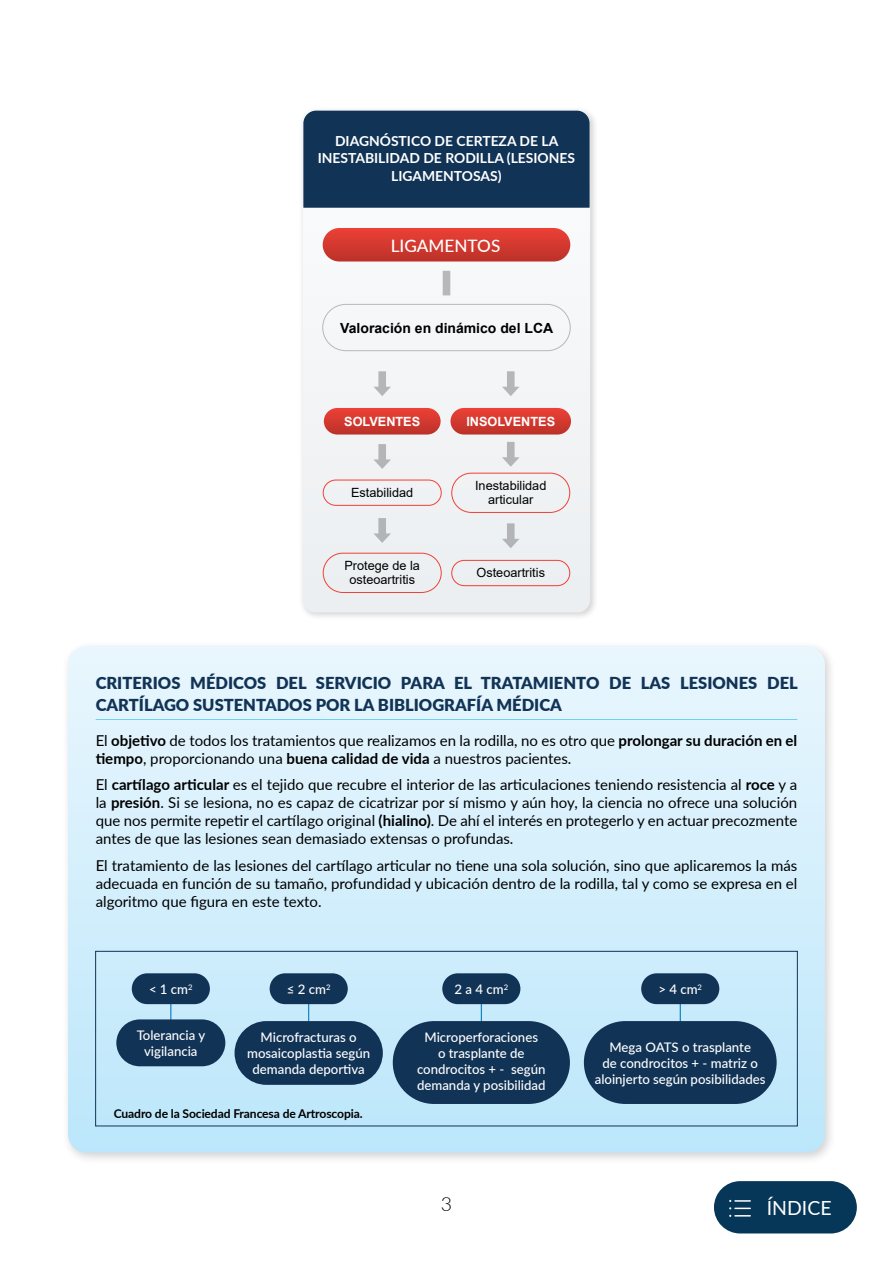
<style>
.page{position:relative;width:893px;height:1263px;background:#fff}
.page>*{position:absolute;margin:0;border:0;box-sizing:border-box;transform-origin:0 0}
.t1{font:19.5px "Lato";color:#fff}
.t2{font:300 19.5px "Lato";color:#000}
.t3{font:500 17.1px "Lato";color:#fff}
.t4{font:900 16.5px/21.6px "Lato";color:#113356}
.t5{font:15px/18px "Lato";color:#000;text-align:justify}
.t6{font:700 13.95px/17.9px "Lato";color:#fff;text-align:center}
.t7{font:700 13.95px "Arial";color:#000}
.t8{font:500 13.2px/15.9px "Lato";color:#fff;text-align:center}
.t9{font:12.75px/14px "Arial";color:#000;text-align:center}
.t10{font:700 12.75px "Arial";color:#fff}
.t11{font:700 12.15px "Lato";letter-spacing:-.01em;color:#000}
.s1{font-weight:700}
</style>
<div class="page">
<div style="left:714px;top:1181px;width:143px;height:52px;background:#073758;border-radius:26px"></div>
<svg style="left:729px;top:1200px;width:21px;height:9px"></svg>
<svg style="left:729px;top:1215px;width:21px;height:2px"></svg>
<div style="left:62px;top:640px;width:775px;height:524px;background:#000;opacity:.18"></div>
<svg style="left:68px;top:646px;width:757px;height:506px;background:#d4eefb"></svg>
<hr style="left:96px;top:719px;width:701px;height:1px;background:#6dcff6">
<hr style="left:170px;top:983px;width:1px;height:68px;background:#0079c0">
<hr style="left:308px;top:983px;width:1px;height:68px;background:#0079c0">
<hr style="left:481px;top:983px;width:1px;height:68px;background:#0079c0">
<hr style="left:680px;top:983px;width:1px;height:68px;background:#0079c0">
<div style="left:116px;top:1019px;width:109px;height:47px;background:#113356;border-radius:23px"></div>
<div style="left:235px;top:1021px;width:148px;height:64px;background:#113356;border-radius:32px"></div>
<div style="left:393px;top:1021px;width:177px;height:83px;background:#113356;border-radius:41px"></div>
<div style="left:584px;top:1021px;width:193px;height:83px;background:#113356;border-radius:41px"></div>
<div style="left:132px;top:973px;width:78px;height:31px;background:#113356;border-radius:15px"></div>
<div style="left:270px;top:973px;width:78px;height:31px;background:#113356;border-radius:15px"></div>
<div style="left:442px;top:973px;width:78px;height:31px;background:#113356;border-radius:15px"></div>
<div style="left:641px;top:973px;width:78px;height:31px;background:#113356;border-radius:15px"></div>
<div style="left:95px;top:951px;width:703px;height:175px;border:1px solid #113356"></div>
<div style="left:298px;top:106px;width:300px;height:515px;background:#000;opacity:.18"></div>
<div style="left:303px;top:208px;width:287px;height:404px;background:#f1f3f5"></div>
<div style="left:303px;top:111px;width:287px;height:97px;background:#113356"></div>
<svg style="left:324px;top:408px;width:117px;height:26px;background:#d54239"></svg>
<svg style="left:450px;top:408px;width:121px;height:26px;background:#d54239"></svg>
<svg style="left:323px;top:228px;width:247px;height:33px;background:#d4392f"></svg>
<div style="left:451px;top:473px;width:119px;height:40px;border:1px solid #ef4136;border-radius:20px"></div>
<div style="left:451px;top:560px;width:119px;height:26px;border:1px solid #ef4136;border-radius:13px"></div>
<div style="left:323px;top:480px;width:118px;height:26px;border:1px solid #ef4136;border-radius:13px"></div>
<div style="left:323px;top:553px;width:118px;height:40px;border:1px solid #ef4136;border-radius:20px"></div>
<div style="left:378px;top:444px;width:8px;height:18px;background:#b4b5b7"></div>
<svg style="left:373px;top:459px;width:18px;height:10px"></svg>
<div style="left:378px;top:518px;width:8px;height:18px;background:#b2b4b5"></div>
<svg style="left:373px;top:533px;width:18px;height:10px"></svg>
<div style="left:378px;top:371px;width:8px;height:18px;background:#b5b6b7"></div>
<svg style="left:373px;top:387px;width:18px;height:9px"></svg>
<div style="left:507px;top:371px;width:8px;height:18px;background:#b5b6b7"></div>
<svg style="left:502px;top:387px;width:18px;height:9px"></svg>
<div style="left:443px;top:271px;width:7px;height:24px;background:#b7b8b9"></div>
<div style="left:507px;top:442px;width:8px;height:18px;background:#b4b5b7"></div>
<svg style="left:502px;top:457px;width:18px;height:10px"></svg>
<div style="left:507px;top:523px;width:8px;height:18px;background:#b2b4b5"></div>
<svg style="left:502px;top:539px;width:18px;height:9px"></svg>
<div style="left:322px;top:304px;width:248px;height:47px;border:1px solid #3b3b3e;border-radius:23px"></div>
<p class="t6" style="left:318px;top:131px;width:259px">DIAGNÓSTICO DE CERTEZA DE LA<br>INESTABILIDAD DE RODILLA (LESIONES<br>LIGAMENTOSAS)</p>
<p class="t3" style="left:391px;top:233px;width:111px">LIGAMENTOS</p>
<p class="t7" style="left:340px;top:318px;width:214px">Valoración en dinámico del LCA</p>
<p class="t10" style="left:344px;top:412px;width:78px">SOLVENTES</p>
<p class="t10" style="left:466px;top:412px;width:90px">INSOLVENTES</p>
<p class="t9" style="left:351px;top:485px;width:64px">Estabilidad</p>
<p class="t9" style="left:344px;top:558px;width:77px">Protege de la osteoartritis</p>
<p class="t9" style="left:475px;top:478px;width:73px">Inestabilidad articular</p>
<p class="t9" style="left:476px;top:565px;width:70px">Osteoartritis</p>
<p class="t4" style="left:96px;top:671px;width:704px">CRITERIOS MÉDICOS DEL SERVICIO PARA EL TRATAMIENTO DE LAS LESIONES DEL<br>CARTÍLAGO SUSTENTADOS POR LA BIBLIOGRAFÍA MÉDICA</p>
<p class="t5" style="left:96px;top:730px;width:703px">El <span class="s1">objetivo</span> de todos los tratamientos que realizamos en la rodilla, no es otro que <span class="s1">prolongar su duración en el tiempo</span>, proporcionando una <span class="s1">buena calidad de vida</span> a nuestros pacientes.</p>
<p class="t5" style="left:96px;top:775px;width:703px">El <span class="s1">cartílago articular</span> es el tejido que recubre el interior de las articulaciones teniendo resistencia al <span class="s1">roce</span> y a la <span class="s1">presión</span>. Si se lesiona, no es capaz de cicatrizar por sí mismo y aún hoy, la ciencia no ofrece una solución que nos permite repetir el cartílago original <span class="s1">(hialino)</span>. De ahí el interés en protegerlo y en actuar precozmente antes de que las lesiones sean demasiado extensas o profundas.</p>
<p class="t5" style="left:96px;top:855px;width:703px">El tratamiento de las lesiones del cartílago articular no tiene una sola solución, sino que aplicaremos la más adecuada en función de su tamaño, profundidad y ubicación dentro de la rodilla, tal y como se expresa en el algoritmo que figura en este texto.</p>
<p class="t8" style="left:149px;top:981px;width:45px">&lt; 1 cm<sup>2</sup></p>
<p class="t8" style="left:287px;top:981px;width:45px">≤ 2 cm<sup>2</sup></p>
<p class="t8" style="left:455px;top:981px;width:55px">2 a 4 cm<sup>2</sup></p>
<p class="t8" style="left:658px;top:981px;width:45px">&gt; 4 cm<sup>2</sup></p>
<p class="t8" style="left:137px;top:1027px;width:70px">Tolerancia y vigilancia</p>
<p class="t8" style="left:247px;top:1029px;width:125px">Microfracturas o mosaicoplastia según demanda deportiva</p>
<p class="t8" style="left:417px;top:1029px;width:130px">Microperforaciones<br>o trasplante de condrocitos + - según demanda y posibilidad</p>
<p class="t8" style="left:595px;top:1039px;width:172px">Mega OATS o trasplante<br>de condrocitos + - matriz o aloinjerto según posibilidades</p>
<p class="t11" style="left:114px;top:1104px;width:250px">Cuadro de la Sociedad Francesa de Artroscopia.</p>
<h1 class="t2" style="left:441px;top:1190px;width:13px">3</h1>
<h1 class="t1" style="left:767px;top:1194px;width:66px">ÍNDICE</h1>
</div>
